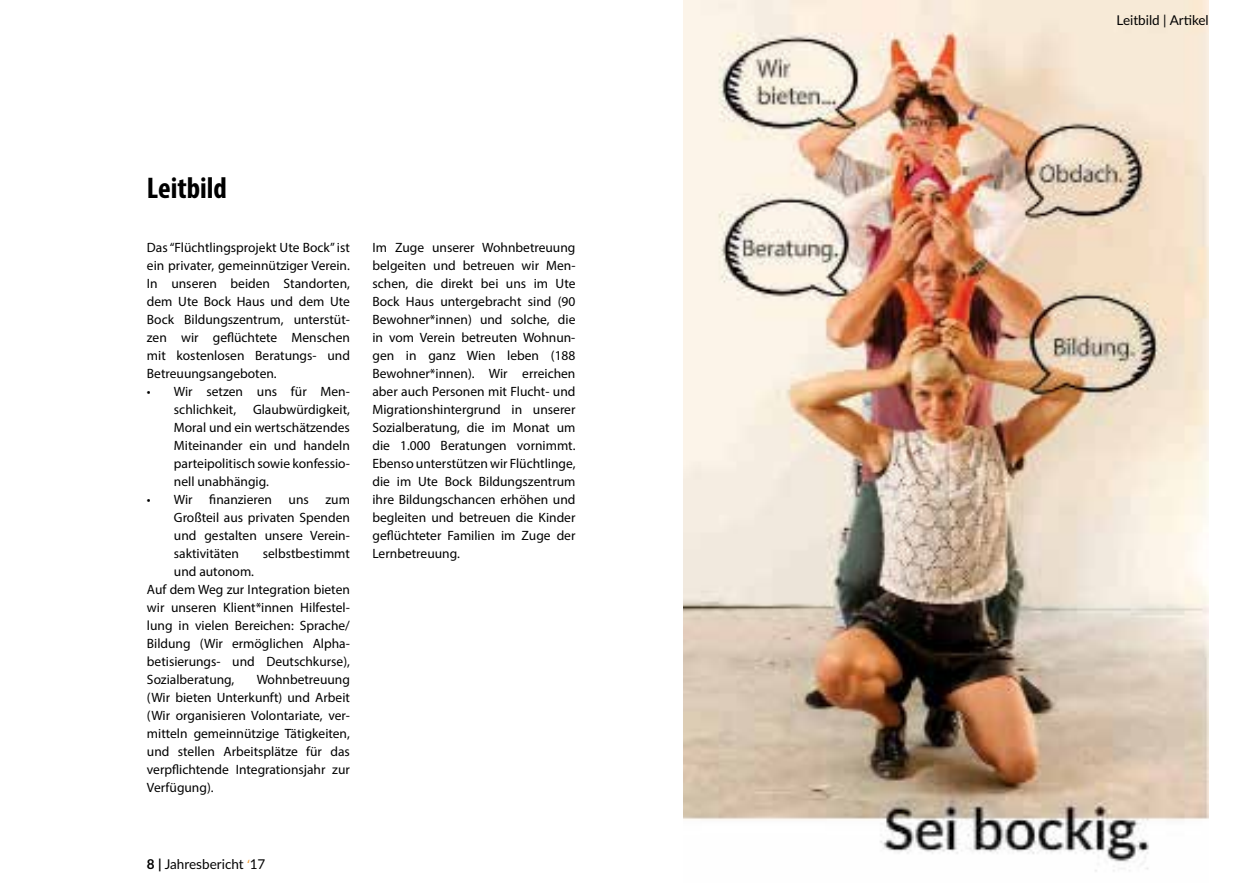
<style>
.page{position:relative;width:1259px;height:893px;background:#fff}
.page>*{position:absolute;margin:0;border:0;box-sizing:border-box;transform-origin:0 0}
.t1{font:700 condensed 30px "Myriad Pro";color:#000}
.t2{font:13.5px/18px "Myriad Pro";color:#000;text-align:justify}
.t3{font:13.5px "Lato";color:#000}
.s1{font-weight:700}
.s2{font-family:"Myriad Pro";color:#f7941e}
</style>
<div class="page">
<img style="left:683px;top:0;width:525px;height:872px">
<h1 class="t1" style="left:147px;top:169px;width:82px">Leitbild</h1>
<p class="t2" style="left:147px;top:238px;width:204px">Das “Flüchtlingsprojekt Ute Bock” ist ein privater, gemeinnütziger Verein.<br>In unseren beiden Standorten, dem Ute Bock Haus und dem Ute Bock Bildungszentrum, unterstüt&shy;zen wir geflüchtete Menschen mit kostenlosen Beratungs- und Betreuungsangeboten.</p>
<p class="t2" style="left:174px;top:382px;width:177px;text-indent:-27px">• Wir setzen uns für Men&shy;schlichkeit, Glaubwürdigkeit, Moral und ein wertschätzendes Miteinander ein und handeln parteipolitisch sowie konfessio&shy;nell unabhängig.</p>
<p class="t2" style="left:174px;top:490px;width:177px;text-indent:-27px">• Wir finanzieren uns zum Großteil aus privaten Spenden und gestalten unsere Verein&shy;saktivitäten</p>
<p class="t2" style="left:263px;top:544px;width:89px">selbstbestimmt</p>
<p class="t2" style="left:147px;top:562px;width:204px;text-align:left;text-indent:27px">und autonom.<br>Auf dem Weg zur Integration bieten wir unseren Klient*innen Hilfestel&shy;lung in vielen Bereichen: Sprache/<br>Bildung (Wir ermöglichen Alpha&shy;betisierungs- und Deutschkurse),<br>Sozialberatung,</p>
<p class="t2" style="left:147px;top:670px;width:204px;text-indent:110px">Wohnbetreuung (Wir bieten Unterkunft) und Arbeit (Wir organisieren Volontariate, ver&shy;mitteln gemeinnützige Tätigkeiten, und stellen Arbeitsplätze für das verpflichtende Integrationsjahr zur Verfügung).</p>
<p class="t2" style="left:372px;top:238px;width:204px">Im Zuge unserer Wohnbetreuung belgeiten und betreuen wir Men&shy;schen, die direkt bei uns im Ute Bock Haus untergebracht sind (90<br>Bewohner*innen) und solche, die in vom Verein betreuten Wohnun&shy;gen in ganz Wien leben (188<br>Bewohner*innen). Wir erreichen aber auch Personen mit Flucht- und Migrationshintergrund in unserer Sozialberatung, die im Monat um die 1.000 Beratungen vornimmt.<br>Ebenso unterstützen wir Flüchtlinge, die im Ute Bock Bildungszentrum ihre Bildungschancen erhöhen und begleiten und betreuen die Kinder geflüchteter Familien im Zuge der Lernbetreuung.</p>
<p class="t3" style="left:147px;top:854px;width:120px"><span class="s1">8 |</span> Jahresbericht <span class="s2">‘</span>17</p>
<p class="t3" style="left:1116px;top:11px;width:94px">Leitbild | Artikel</p>
</div>
